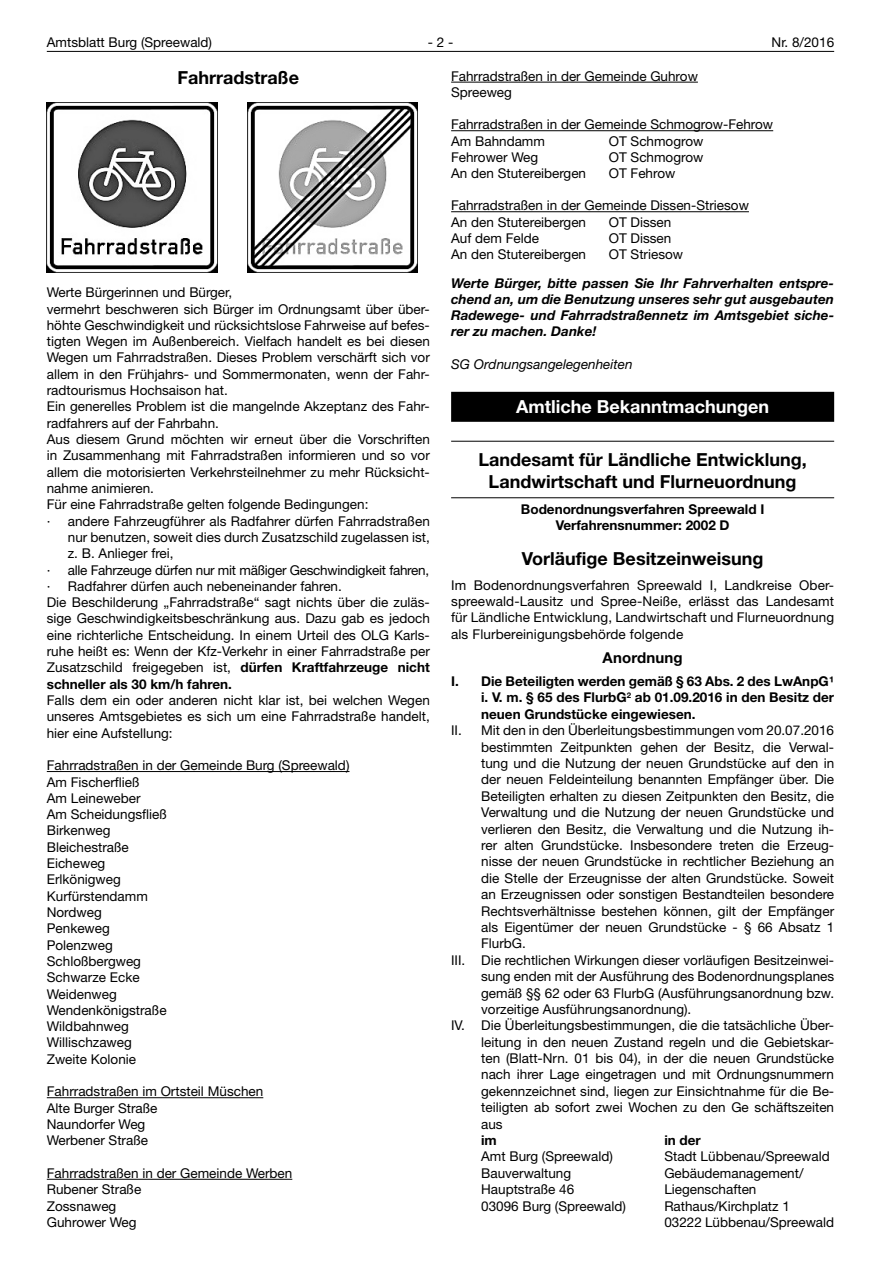
<style>
.page{position:relative;width:881px;height:1263px;background:#fff}
.page>*{position:absolute;margin:0;border:0;box-sizing:border-box;transform-origin:0 0}
.t1{font:700 18px/21.8px "Helvetica Neue LT";color:#000;text-align:center}
.t2{font:700 18px "Helvetica Neue LT";color:#fff}
.t3{font:700 15px "Helvetica Neue LT";letter-spacing:.01em;color:#000}
.t4{font:13.5px/16.4px "Helvetica Neue LT";color:#000}
.t5{font:700 13.5px/16.4px "Helvetica Neue LT";color:#000;text-align:center}
.t6{font:italic 700 13.5px/16.2px "Helvetica Neue LT";color:#000;text-align:justify}
.t7{font:13.5px "Helvetica Neue LT";letter-spacing:-.02em;color:#000}
.t8{font:italic 13.5px "Helvetica Neue LT";color:#000}
.s1{font-weight:700}
</style>
<div class="page">
<hr style="left:47px;top:51px;width:786px;height:1px;background:#000">
<hr style="left:451px;top:441px;width:382px;height:1px;background:#000">
<hr style="left:451px;top:497px;width:382px;height:1px;background:#000">
<hr style="left:451px;top:82px;width:246px;height:1px;background:#000">
<hr style="left:451px;top:130px;width:321px;height:1px;background:#000">
<hr style="left:451px;top:211px;width:297px;height:1px;background:#000">
<div style="left:451px;top:392px;width:382px;height:30px;background:#000"></div>
<img style="left:47px;top:102px;width:170px;height:170px">
<img style="left:247px;top:102px;width:170px;height:170px">
<hr style="left:47px;top:771px;width:302px;height:1px;background:#000">
<hr style="left:47px;top:1097px;width:216px;height:1px;background:#000">
<hr style="left:47px;top:1179px;width:245px;height:1px;background:#000">
<p class="t4" style="left:47px;top:34px;width:167px">Amtsblatt Burg (Spreewald)</p>
<p class="t4" style="left:427px;top:34px;width:27px">- 2 -</p>
<p class="t4" style="left:771px;top:34px;width:64px">Nr. 8/2016</p>
<h1 class="t1" style="left:177px;top:67px;width:123px">Fahrradstraße</h1>
<p class="t4" style="left:451px;top:68px;width:248px">Fahrradstraßen in der Gemeinde Guhrow<br>Spreeweg</p>
<p class="t4" style="left:451px;top:116px;width:323px">Fahrradstraßen in der Gemeinde Schmogrow-Fehrow<br>Am Bahndamm</p>
<p class="t4" style="left:608px;top:132px;width:96px">OT Schmogrow</p>
<p class="t4" style="left:47px;top:284px;width:187px">Werte Bürgerinnen und Bürger,</p>
<p class="t4" style="left:47px;top:300px;width:384px">vermehrt beschweren sich Bürger im Ordnungsamt über über-</p>
<p class="t4" style="left:47px;top:317px;width:384px">höhte Geschwindigkeit und rücksichtslose Fahrweise auf befes-</p>
<p class="t4" style="left:47px;top:333px;width:384px">tigten Wegen im Außenbereich. Vielfach handelt es bei diesen</p>
<p class="t4" style="left:47px;top:349px;width:384px">Wegen um Fahrradstraßen. Dieses Problem verschärft sich vor</p>
<p class="t4" style="left:47px;top:366px;width:384px">allem in den Frühjahrs- und Sommermonaten, wenn der Fahr-</p>
<p class="t4" style="left:47px;top:382px;width:182px">radtourismus Hochsaison hat.</p>
<p class="t4" style="left:47px;top:398px;width:384px">Ein generelles Problem ist die mangelnde Akzeptanz des Fahr-</p>
<p class="t4" style="left:47px;top:415px;width:174px">radfahrers auf der Fahrbahn.</p>
<p class="t4" style="left:47px;top:431px;width:384px">Aus diesem Grund möchten wir erneut über die Vorschriften</p>
<p class="t4" style="left:47px;top:447px;width:384px">in Zusammenhang mit Fahrradstraßen informieren und so vor</p>
<p class="t4" style="left:47px;top:463px;width:384px">allem die motorisierten Verkehrsteilnehmer zu mehr Rücksicht-</p>
<p class="t4" style="left:47px;top:480px;width:109px">nahme animieren.</p>
<p class="t4" style="left:47px;top:496px;width:323px">Für eine Fahrradstraße gelten folgende Bedingungen:</p>
<p class="t4" style="left:47px;top:512px;width:384px">· andere Fahrzeugführer als Radfahrer dürfen Fahrradstraßen</p>
<p class="t4" style="left:68px;top:529px;width:363px">nur benutzen, soweit dies durch Zusatzschild zugelassen ist,</p>
<p class="t4" style="left:68px;top:545px;width:107px">z. B. Anlieger frei,</p>
<p class="t7" style="left:47px;top:562px;width:384px">· alle Fahrzeuge dürfen nur mit mäßiger Geschwindigkeit fahren,</p>
<p class="t4" style="left:47px;top:578px;width:296px">· Radfahrer dürfen auch nebeneinander fahren.</p>
<p class="t4" style="left:47px;top:594px;width:384px">Die Beschilderung „Fahrradstraße“ sagt nichts über die zuläs-</p>
<p class="t4" style="left:47px;top:610px;width:384px">sige Geschwindigkeitsbeschränkung aus. Dazu gab es jedoch</p>
<p class="t4" style="left:47px;top:627px;width:384px">eine richterliche Entscheidung. In einem Urteil des OLG Karls-</p>
<p class="t4" style="left:47px;top:643px;width:384px">ruhe heißt es: Wenn der Kfz-Verkehr in einer Fahrradstraße per</p>
<p class="t4" style="left:47px;top:659px;width:384px">Zusatzschild freigegeben ist, <span class="s1">dürfen Kraftfahrzeuge nicht</span></p>
<p class="t5" style="left:47px;top:675px;width:186px">schneller als 30 km/h fahren.</p>
<p class="t4" style="left:47px;top:692px;width:384px;text-align:justify">Falls dem ein oder anderen nicht klar ist, bei welchen Wegen unseres Amtsgebietes es sich um eine Fahrradstraße handelt, hier eine Aufstellung:</p>
<p class="t4" style="left:47px;top:757px;width:304px">Fahrradstraßen in der Gemeinde Burg (Spreewald)<br>Am Fischerfließ<br>Am Leineweber<br>Am Scheidungsfließ<br>Birkenweg<br>Bleichestraße<br>Eicheweg<br>Erlkönigweg<br>Kurfürstendamm<br>Nordweg<br>Penkeweg<br>Polenzweg<br>Schloßbergweg<br>Schwarze Ecke<br>Weidenweg<br>Wendenkönigstraße<br>Wildbahnweg<br>Willischzaweg<br>Zweite Kolonie</p>
<p class="t4" style="left:47px;top:1083px;width:218px">Fahrradstraßen im Ortsteil Müschen<br>Alte Burger Straße<br>Naundorfer Weg<br>Werbener Straße</p>
<p class="t4" style="left:47px;top:1165px;width:247px">Fahrradstraßen in der Gemeinde Werben<br>Rubener Straße<br>Zossnaweg<br>Guhrower Weg</p>
<p class="t4" style="left:451px;top:149px;width:88px">Fehrower Weg</p>
<p class="t4" style="left:608px;top:149px;width:96px">OT Schmogrow</p>
<p class="t4" style="left:451px;top:165px;width:136px">An den Stutereibergen</p>
<p class="t4" style="left:608px;top:165px;width:68px">OT Fehrow</p>
<p class="t4" style="left:451px;top:197px;width:299px">Fahrradstraßen in der Gemeinde Dissen-Striesow<br>An den Stutereibergen</p>
<p class="t4" style="left:608px;top:213px;width:64px">OT Dissen</p>
<p class="t4" style="left:451px;top:230px;width:89px">Auf dem Felde</p>
<p class="t4" style="left:608px;top:230px;width:64px">OT Dissen</p>
<p class="t4" style="left:451px;top:246px;width:136px">An den Stutereibergen</p>
<p class="t4" style="left:608px;top:246px;width:76px">OT Striesow</p>
<p class="t6" style="left:451px;top:275px;width:384px">Werte Bürger, bitte passen Sie Ihr Fahrverhalten entspre&shy;chend an, um die Benutzung unseres sehr gut ausgebauten Radewege- und Fahrradstraßennetz im Amtsgebiet siche&shy;rer zu machen. Danke!</p>
<p class="t8" style="left:451px;top:356px;width:183px">SG Ordnungsangelegenheiten</p>
<h1 class="t2" style="left:516px;top:395px;width:254px">Amtliche Bekanntmachungen</h1>
<h1 class="t1" style="left:478px;top:448px;width:330px">Landesamt für Ländliche Entwicklung,<br>Landwirtschaft und Flurneuordnung</h1>
<p class="t5" style="left:520px;top:500px;width:245px">Bodenordnungsverfahren Spreewald I<br>Verfahrensnummer: 2002 D</p>
<h1 class="t1" style="left:521px;top:547px;width:243px">Vorläufige Besitzeinweisung</h1>
<p class="t4" style="left:451px;top:576px;width:384px;text-align:justify">Im Bodenordnungsverfahren Spreewald I, Landkreise Ober&shy;spreewald-Lausitz und Spree-Neiße, erlässt das Landesamt für Ländliche Entwicklung, Landwirtschaft und Flurneuordnung als Flurbereinigungsbehörde folgende</p>
<p class="t3" style="left:602px;top:649px;width:82px">Anordnung</p>
<p class="t5" style="left:481px;top:673px;width:354px;text-align:justify;text-indent:-30px">I. Die Beteiligten werden gemäß § 63 Abs. 2 des LwAnpG¹ i. V. m. § 65 des FlurbG<sup>2</sup> ab 01.09.2016 in den Besitz der neuen Grundstücke eingewiesen.</p>
<p class="t4" style="left:451px;top:722px;width:384px">II. Mit den in den Überleitungsbestimmungen vom 20.07.2016</p>
<p class="t4" style="left:481px;top:738px;width:354px">bestimmten Zeitpunkten gehen der Besitz, die Verwal-</p>
<p class="t4" style="left:481px;top:755px;width:354px">tung und die Nutzung der neuen Grundstücke auf den in</p>
<p class="t4" style="left:481px;top:771px;width:354px">der neuen Feldeinteilung benannten Empfänger über. Die</p>
<p class="t4" style="left:481px;top:788px;width:354px">Beteiligten erhalten zu diesen Zeitpunkten den Besitz, die</p>
<p class="t4" style="left:481px;top:804px;width:354px">Verwaltung und die Nutzung der neuen Grundstücke und</p>
<p class="t4" style="left:481px;top:820px;width:354px">verlieren den Besitz, die Verwaltung und die Nutzung ih-</p>
<p class="t4" style="left:481px;top:837px;width:354px">rer alten Grundstücke. Insbesondere treten die Erzeug-</p>
<p class="t4" style="left:481px;top:853px;width:354px">nisse der neuen Grundstücke in rechtlicher Beziehung an</p>
<p class="t4" style="left:481px;top:870px;width:354px">die Stelle der Erzeugnisse der alten Grundstücke. Soweit</p>
<p class="t4" style="left:481px;top:886px;width:354px">an Erzeugnissen oder sonstigen Bestandteilen besondere</p>
<p class="t4" style="left:481px;top:902px;width:354px">Rechtsverhältnisse bestehen können, gilt der Empfänger</p>
<p class="t4" style="left:481px;top:919px;width:354px">als Eigentümer der neuen Grundstücke - § 66 Absatz 1</p>
<p class="t4" style="left:481px;top:935px;width:46px">FlurbG.</p>
<p class="t4" style="left:451px;top:951px;width:384px">III. Die rechtlichen Wirkungen dieser vorläufigen Besitzeinwei-</p>
<p class="t4" style="left:481px;top:968px;width:354px">sung enden mit der Ausführung des Bodenordnungsplanes</p>
<p class="t4" style="left:481px;top:984px;width:354px">gemäß §§ 62 oder 63 FlurbG (Ausführungsanordnung bzw.</p>
<p class="t4" style="left:481px;top:1001px;width:212px">vorzeitige Ausführungsanordnung).</p>
<p class="t4" style="left:451px;top:1017px;width:384px">IV. Die Überleitungsbestimmungen, die die tatsächliche Über-</p>
<p class="t4" style="left:481px;top:1033px;width:354px">leitung in den neuen Zustand regeln und die Gebietskar-</p>
<p class="t4" style="left:481px;top:1050px;width:354px">ten (Blatt-Nrn. 01 bis 04), in der die neuen Grundstücke</p>
<p class="t4" style="left:481px;top:1066px;width:354px">nach ihrer Lage eingetragen und mit Ordnungsnummern</p>
<p class="t4" style="left:481px;top:1083px;width:354px">gekennzeichnet sind, liegen zur Einsichtnahme für die Be-</p>
<p class="t4" style="left:481px;top:1099px;width:354px">teiligten ab sofort zwei Wochen zu den Ge schäftszeiten</p>
<p class="t4" style="left:481px;top:1115px;width:23px">aus</p>
<p class="t5" style="left:481px;top:1132px;width:17px">im</p>
<p class="t5" style="left:664px;top:1132px;width:38px">in der</p>
<p class="t4" style="left:481px;top:1148px;width:133px">Amt Burg (Spreewald)</p>
<p class="t4" style="left:664px;top:1148px;width:167px">Stadt Lübbenau/Spreewald</p>
<p class="t4" style="left:481px;top:1165px;width:91px">Bauverwaltung</p>
<p class="t4" style="left:664px;top:1165px;width:141px">Gebäudemanagement/</p>
<p class="t4" style="left:481px;top:1181px;width:95px">Hauptstraße 46</p>
<p class="t4" style="left:664px;top:1181px;width:94px">Liegenschaften</p>
<p class="t4" style="left:481px;top:1197px;width:146px">03096 Burg (Spreewald)</p>
<p class="t4" style="left:664px;top:1197px;width:171px">Rathaus/Kirchplatz 1<br>03222 Lübbenau/Spreewald</p>
</div>
